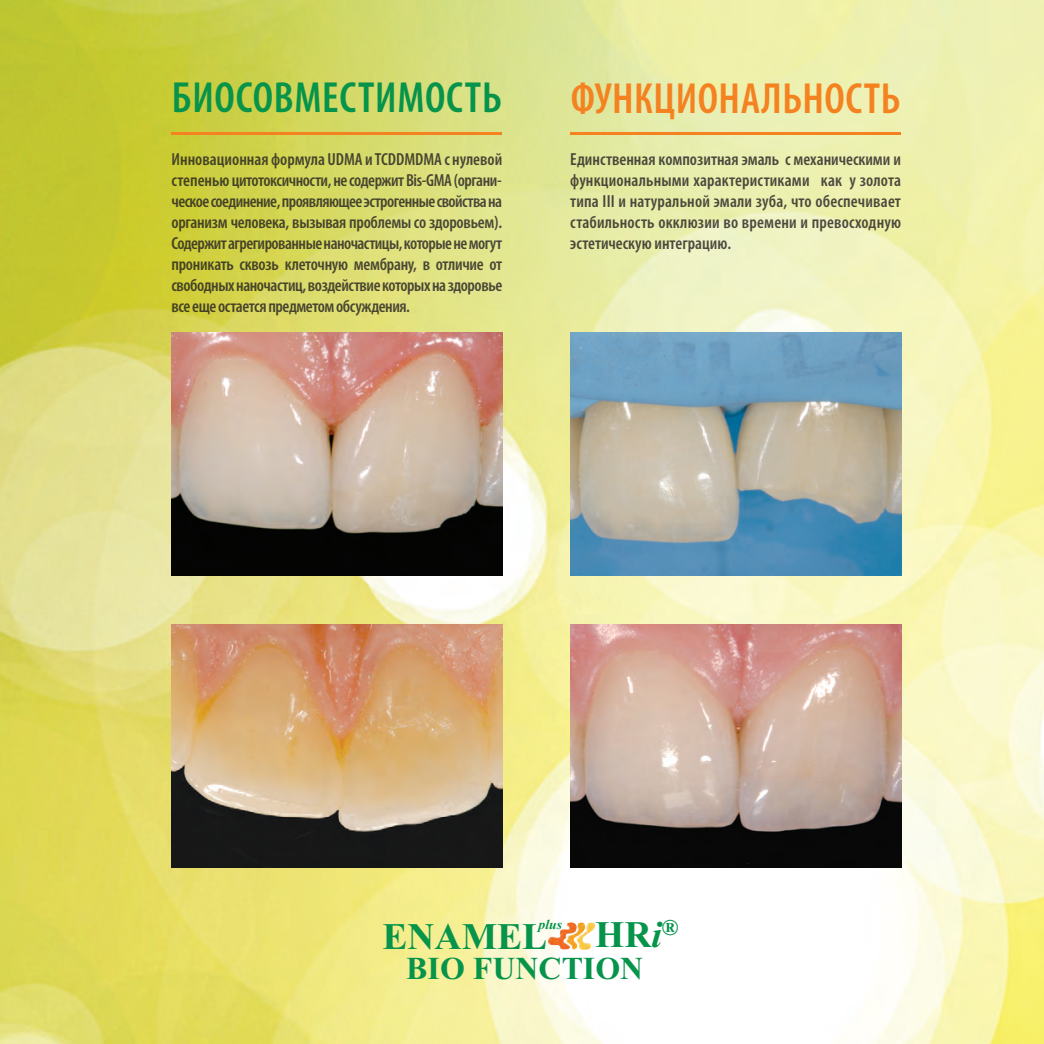
<style>
.page{position:relative;width:1044px;height:1044px;background:#fff}
.page>*{position:absolute;margin:0;border:0;box-sizing:border-box;transform-origin:0 0}
.t1{font:600 condensed 43.75px "Myriad Pro";letter-spacing:.015em;color:#06934a}
.t2{font:600 condensed 43.75px "Myriad Pro";letter-spacing:.01em;color:#f58220}
.t3{font:700 37.45px "Times New Roman";color:#06934a}
.t4{font:700 32.02px "Times New Roman";color:#06934a}
.t5{font:700 22.57px "Times New Roman";color:#06934a}
.t6{font:600 condensed 17.5px/21px "Myriad Pro";letter-spacing:-.005em;color:rgb(35 31 32/.8);text-align:justify}
.t7{font:italic 700 13.83px "Times New Roman";color:#06934a}
.s1{font-style:italic}
</style>
<div class="page">
<img style="left:0;top:0;width:1044px;height:1043px">
<img style="left:171px;top:332px;width:331px;height:243px">
<img style="left:570px;top:332px;width:331px;height:243px">
<img style="left:570px;top:624px;width:331px;height:243px">
<img style="left:171px;top:624px;width:331px;height:243px">
<hr style="left:171px;top:133px;width:331px;height:2px;background:#f58220">
<hr style="left:570px;top:133px;width:331px;height:2px;background:#f58220">
<img style="left:548px;top:922px;width:29px;height:27px">
<h1 class="t1" style="left:172px;top:82px;width:331px">БИОСОВМЕСТИМОСТЬ</h1>
<p class="t6" style="left:171px;top:150px;width:332px">Инновационная формула UDMA и tCDDMDMA с нулевой степенью цитотоксичности, не содержит Bis-GMA (органи&shy;ческое соединение, проявляющее эстрогенные свойства на организм человека, вызывая проблемы со здоровьем).<br>Содержит агрегированные наночастицы, которые не могут проникать сквозь клеточную мембрану, в отличие от свободных наночастиц, воздействие которых на здоровье все еще остается предметом обсуждения.</p>
<h1 class="t2" style="left:571px;top:83px;width:331px">ФуНКцИОНАЛЬНОСТЬ</h1>
<p class="t6" style="left:570px;top:150px;width:332px">Единственная композитная эмаль с механическими и функциональными характеристиками как у золота типа III и натуральной эмали зуба, что обеспечивает стабильность окклюзии во времени и превосходную эстетическую интеграцию.</p>
<p class="t7" style="left:538px;top:916px;width:25px">plus</p>
<p class="t5" style="left:662px;top:914px;width:18px">®</p>
<h2 class="t3" style="left:382px;top:914px;width:166px">ENAMEL</h2>
<h2 class="t3" style="left:595px;top:912px;width:68px">HR<span class="s1">i</span></h2>
<h3 class="t4" style="left:406px;top:949px;width:238px">BIO FUNCTION</h3>
</div>
